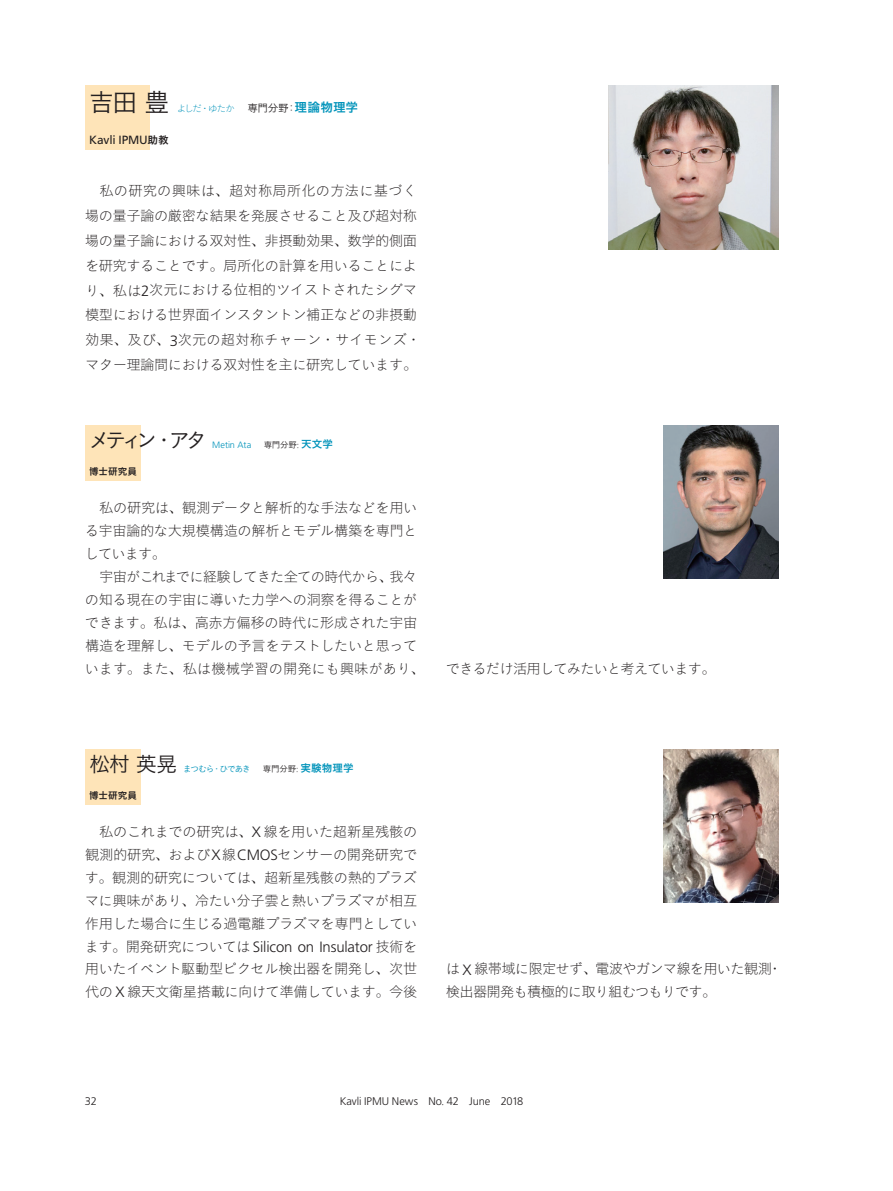
<style>
.page{position:relative;width:893px;height:1191px;background:#fff}
.page>*{position:absolute;margin:0;border:0;box-sizing:border-box;transform-origin:0 0}
.t1{font:25.5px "Koburina Go Std W3";color:#231f20}
.t2{font:21.3px "Koburina Go Std W3";letter-spacing:-.215em;color:#231f20}
.t3{font:300 14.85px "Frutiger LT Std";letter-spacing:-.01em;color:#231f20}
.t4{font:14.4px/22.8px "Koburina Go Std W1";letter-spacing:-.035em;color:#231f20}
.t5{font:14.4px/22.8px "Koburina Go Std W1";letter-spacing:-.055em;color:#231f20}
.t6{font:14.4px "Koburina Go Std W1";letter-spacing:-.065em;color:#231f20}
.t7{font:11.85px "Frutiger LT Std";letter-spacing:-.01em;color:#231f20}
.t8{font:300 11.1px "Frutiger LT Std";letter-spacing:-.01em;color:#231f20}
.t9{font:10.65px "Koburina Go Std W6";letter-spacing:.005em;color:#0093ba}
.t10{font:9.6px "Koburina Go Std W1";letter-spacing:-.11em;color:#0093ba}
.t11{font:9.6px "Koburina Go Std W6";color:#231f20}
.t12{font:300 9.15px "Frutiger LT Std";color:#0093ba}
.t13{font:8.55px "Koburina Go Std W3";letter-spacing:-.11em;color:#0093ba}
.t14{font:8.55px "Koburina Go Std W3";color:#231f20}
.s1{font-family:"Ryumin Pro";font-weight:300}
.s2{font-family:"Koburina Go Std W3";font-size:10.65px;color:#231f20}
.s3{font-family:"Ryumin Pro";font-weight:300;font-size:10.65px;color:#231f20}
.s4{font-family:"Koburina Go Std W6";font-size:12.75px}
.s5{font-family:"Koburina Go Std W6";font-size:10.65px}
.s6{font-family:"Frutiger LT Std";font-weight:300;font-size:14.85px}
.s7{font-family:"Koburina Go Std W6";font-size:10.65px;color:#0093ba}
.s8{font-family:"Koburina Go Std W3";font-size:8.55px;color:#231f20}
.s9{font-family:"Ryumin Pro";font-weight:300;font-size:8.55px;color:#231f20}
.s10{font-family:"Koburina Go Std W1";font-weight:400;font-size:14.4px}
.s11{font-family:"Ryumin Pro";font-size:14.4px}
.s12{font-family:"Ryumin Pro";font-size:10.65px}
</style>
<div class="page">
<div style="left:85px;top:85px;width:64px;height:64px;background:#fee4b8"></div>
<div style="left:85px;top:425px;width:55px;height:55px;background:#fee4b8"></div>
<img style="left:663px;top:425px;width:115px;height:153px">
<img style="left:608px;top:85px;width:170px;height:164px">
<div style="left:85px;top:749px;width:55px;height:55px;background:#fee4b8"></div>
<img style="left:663px;top:749px;width:115px;height:153px">
<h1 class="t1" style="left:89px;top:83px;width:82px">吉田豊</h1>
<p class="t10" style="left:177px;top:101px;width:183px">よしだ<span class="s1">・</span>ゆたか <span class="s2">専門分野</span><span class="s3">：</span><span class="s4">理論物理学</span></p>
<p class="t7" style="left:89px;top:133px;width:81px">Kavli IPMU<span class="s5">助教</span></p>
<p class="t4" style="left:85px;top:177px;width:337px;line-height:25px;text-indent:14px">私の研究の興味は<span class="s1">、</span>超対称局所化の方法に基づく場の量子論の厳密な結果を発展させること及び超対称場の量子論における双対性<span class="s1">、</span>非摂動効果<span class="s1">、</span>数学的側面を研究することです<span class="s1">。</span>局所化の計算を用いることにより<span class="s1">、</span>私は<span class="s6">2</span>次元における位相的ツイストされたシグマ模型における世界面インスタントン補正などの非摂動効果<span class="s1">、</span>及び<span class="s1">、</span><span class="s6">3</span>次元の超対称チャーン<span class="s1">・</span>サイモンズ<span class="s1">・</span>マター理論間における双対性を主に研究しています<span class="s1">。</span></p>
<h2 class="t2" style="left:89px;top:424px;width:119px">メティン<span class="s1">・</span>アタ</h2>
<p class="t12" style="left:212px;top:440px;width:40px">Metin Ata</p>
<p class="t14" style="left:264px;top:438px;width:71px">専門分野<span class="s1">:</span> <span class="s7">天文学</span></p>
<p class="t11" style="left:89px;top:464px;width:49px">博士研究員</p>
<p class="t4" style="left:85px;top:496px;width:334px;text-align:justify;text-indent:15px">私の研究は<span class="s1">、</span>観測データと解析的な手法などを用いる宇宙論的な大規模構造の解析とモデル構築を専門としています<span class="s1">。</span></p>
<p class="t4" style="left:85px;top:565px;width:341px;text-align:center">宇宙がこれまでに経験してきた全ての時代から<span class="s1">、</span>我々<br>の知る現在の宇宙に導いた力学への洞察を得ることができます<span class="s1">。</span>私は<span class="s1">、</span>高赤方偏移の時代に形成された宇宙構造を理解し<span class="s1">、</span>モデルの予言をテストしたいと思っています<span class="s1">。</span>また<span class="s1">、</span>私は機械学習の開発にも興味があり<span class="s1">、</span></p>
<p class="t6" style="left:446px;top:657px;width:271px">できるだけ活用してみたいと考えています<span class="s1">。</span></p>
<h2 class="t2" style="left:89px;top:748px;width:90px">松村英晃</h2>
<p class="t13" style="left:183px;top:762px;width:69px">まつむら<span class="s1">・</span>ひであき</p>
<p class="t9" style="left:263px;top:760px;width:92px"><span class="s8">専門分野</span><span class="s9">:</span> 実験物理学</p>
<p class="t11" style="left:89px;top:788px;width:49px">博士研究員</p>
<p class="t4" style="left:85px;top:820px;width:334px;text-align:justify;text-indent:14px">私のこれまでの研究は<span class="s1">、</span><span class="s6">X</span> 線を用いた超新星残骸の観測的研究<span class="s1">、</span>および<span class="s6">X</span>線<span class="s6">CMOS</span>センサーの開発研究です<span class="s1">。</span>観測的研究については<span class="s1">、</span>超新星残骸の熱的プラズマに興味があり<span class="s1">、</span>冷たい分子雲と熱いプラズマが相互作用した場合に生じる過電離プラズマを専門としてい</p>
<p class="t3" style="left:85px;top:938px;width:334px"><span class="s10">ます</span><span class="s11">。</span><span class="s10">開発研究については</span> Silicon on Insulator <span class="s10">技術を</span></p>
<p class="t4" style="left:85px;top:957px;width:334px">用いたイベント駆動型ピクセル検出器を開発し<span class="s1">、</span>次世代の <span class="s6">X</span> 線天文衛星搭載に向けて準備しています<span class="s1">。</span>今後</p>
<p class="t5" style="left:446px;top:957px;width:338px">は <span class="s6">X</span> 線帯域に限定せず<span class="s1">、</span>電波やガンマ線を用いた観測<span class="s1">・</span>検出器開発も積極的に取り組むつもりです<span class="s1">。</span></p>
<p class="t8" style="left:85px;top:1094px;width:13px">32</p>
<p class="t8" style="left:340px;top:1094px;width:185px">Kavli IPMU News No<span class="s12">.</span> 42 June 2018</p>
</div>
